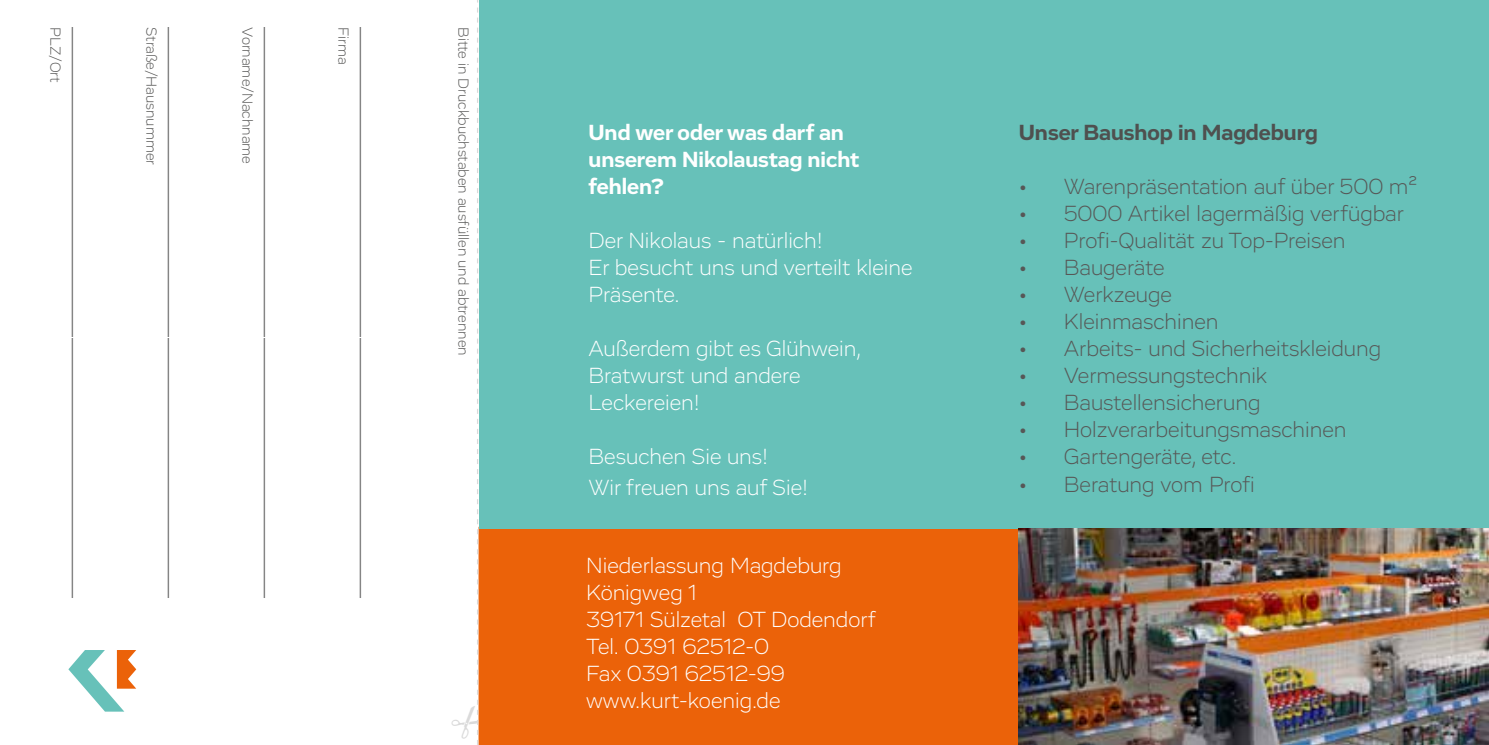
<style>
.page{position:relative;width:1489px;height:745px;background:#fff}
.page>*{position:absolute;margin:0;border:0;box-sizing:border-box;transform-origin:0 0}
.t1{font:300 22.5px "Vito";color:#575756}
.t2{font:300 22.5px/27px "Vito";color:#fff}
.t3{font:700 22.5px/27px "Vito";color:#fff}
.t4{font:700 22.5px "Vito";color:#4f504f}
.t5{font:20px "Myriad Pro";color:#575756}
.t6{font:600 20px "Myriad Pro";color:#575756}
.t7{font:300 15px "Vito";color:#575756}
</style>
<div class="page">
<div style="left:483px;top:527px;width:535px;height:217px;background:#eb6209"></div>
<div style="left:480px;top:0;width:1008px;height:527px;background:#67c1b9"></div>
<svg style="left:68px;top:650px;width:68px;height:61px"></svg>
<img style="left:1018px;top:527px;width:470px;height:217px">
<svg style="left:477px;top:0;width:6px;height:744px"></svg>
<p class="t7" style="left:64px;top:27px;width:57px;rotate:90deg">PLZ/Ort</p>
<p class="t5" style="left:93px;top:27px;width:571px;rotate:90deg">_________________________________________________________</p>
<p class="t7" style="left:160px;top:27px;width:139px;rotate:90deg">Straße/Hausnummer</p>
<p class="t5" style="left:189px;top:27px;width:571px;rotate:90deg">_________________________________________________________</p>
<p class="t7" style="left:256px;top:27px;width:138px;rotate:90deg">Vorname/Nachname</p>
<p class="t5" style="left:285px;top:27px;width:571px;rotate:90deg">_________________________________________________________</p>
<p class="t7" style="left:352px;top:27px;width:39px;rotate:90deg">Firma</p>
<p class="t6" style="left:382px;top:27px;width:571px;rotate:90deg">_________________________________________________________</p>
<p class="t7" style="left:472px;top:27px;width:329px;rotate:90deg">Bitte in Druckbuchstaben ausfüllen und abtrennen</p>
<p class="t3" style="left:588px;top:119px;width:272px">Und wer oder was darf an unserem Nikolaustag nicht fehlen?</p>
<p class="t2" style="left:588px;top:227px;width:325px">Der Nikolaus - natürlich!<br>Er besucht uns und verteilt kleine<br>Präsente.</p>
<p class="t2" style="left:588px;top:335px;width:274px">Außerdem gibt es Glühwein,<br>Bratwurst und andere<br>Leckereien!</p>
<p class="t2" style="left:588px;top:441px;width:221px;line-height:30px">Besuchen Sie uns!<br>Wir freuen uns auf Sie!</p>
<p class="t2" style="left:586px;top:552px;width:291px">Niederlassung Magdeburg<br>Königweg 1<br>39171 Sülzetal OT Dodendorf<br>Tel. 0391 62512-0<br>Fax 0391 62512-99 www.kurt-koenig.de</p>
<p class="t4" style="left:1018px;top:118px;width:300px">Unser Baushop in Magdeburg</p>
<p class="t1" style="left:1018px;top:173px;width:400px">• Warenpräsentation auf über 500 m2</p>
<p class="t1" style="left:1018px;top:200px;width:387px">• 5000 Artikel lagermäßig verfügbar</p>
<p class="t1" style="left:1018px;top:227px;width:328px">• Profi-Qualität zu Top-Preisen</p>
<p class="t1" style="left:1018px;top:254px;width:147px">• Baugeräte</p>
<p class="t1" style="left:1018px;top:281px;width:154px">• Werkzeuge</p>
<p class="t1" style="left:1018px;top:308px;width:201px">• Kleinmaschinen</p>
<p class="t1" style="left:1018px;top:335px;width:364px">• Arbeits- und Sicherheitskleidung</p>
<p class="t1" style="left:1018px;top:362px;width:250px">• Vermessungstechnik</p>
<p class="t1" style="left:1018px;top:389px;width:243px">• Baustellensicherung</p>
<p class="t1" style="left:1018px;top:416px;width:329px">• Holzverarbeitungsmaschinen</p>
<p class="t1" style="left:1018px;top:443px;width:219px">• Gartengeräte, etc.</p>
<p class="t1" style="left:1018px;top:470px;width:237px">• Beratung vom Profi</p>
</div>
